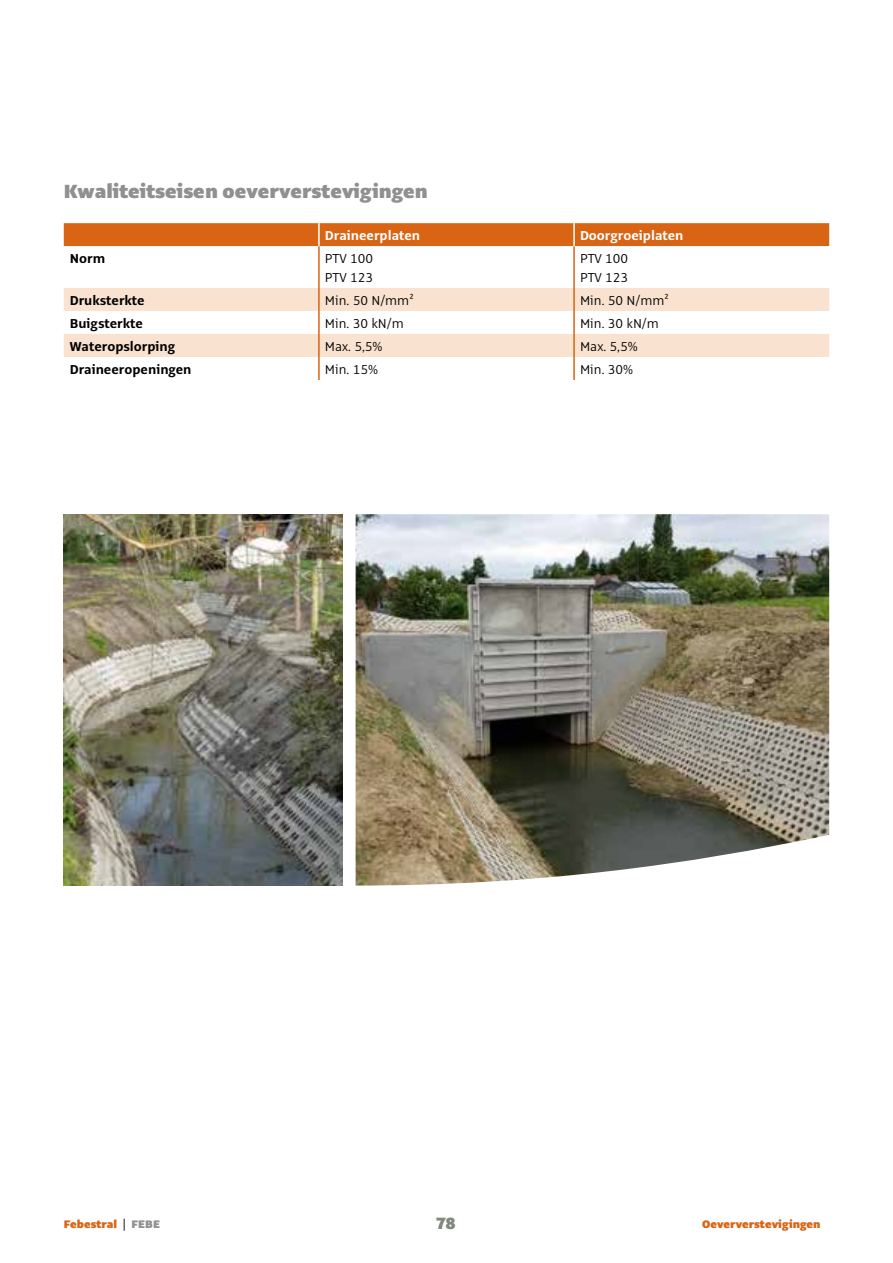
<style>
.page{position:relative;width:893px;height:1263px;background:#fff}
.page>*{position:absolute;margin:0;border:0;box-sizing:border-box;transform-origin:0 0}
.t1{font:900 21px "Alto Pro";color:#909090}
.t2{font:900 18px "Alto Pro";color:#82887c}
.t3{font:300 14.25px/18.8px "Alto Pro";color:#000}
.t4{font:700 14.25px "Alto Pro";color:#000}
.t5{font:700 14.25px "Alto Pro";color:#fff}
.t6{font:900 12px "Alto Pro";color:#d96414}
.s1{font-weight:400;color:#000}
.s2{color:#909090}
</style>
<div class="page">
<div style="left:64px;top:223px;width:765px;height:23px;background:#d96414"></div>
<svg style="left:64px;top:288px;width:765px;height:69px;fill:#f9e2cf"></svg>
<hr style="left:318px;top:246px;width:2px;height:42px;background:#d96414">
<hr style="left:573px;top:246px;width:2px;height:42px;background:#d96414">
<hr style="left:318px;top:288px;width:2px;height:23px;background:#d96414">
<hr style="left:573px;top:288px;width:2px;height:23px;background:#d96414">
<hr style="left:318px;top:311px;width:2px;height:23px;background:#d96414">
<hr style="left:573px;top:311px;width:2px;height:23px;background:#d96414">
<hr style="left:318px;top:334px;width:2px;height:23px;background:#d96414">
<hr style="left:573px;top:334px;width:2px;height:23px;background:#d96414">
<hr style="left:318px;top:357px;width:2px;height:23px;background:#d96414">
<hr style="left:573px;top:357px;width:2px;height:23px;background:#d96414">
<hr style="left:318px;top:223px;width:2px;height:23px;background:#fff">
<hr style="left:573px;top:223px;width:2px;height:23px;background:#fff">
<img style="left:356px;top:514px;width:473px;height:371px">
<img style="left:64px;top:514px;width:278px;height:371px">
<h1 class="t1" style="left:64px;top:178px;width:365px">Kwaliteitseisen oeververstevigingen</h1>
<p class="t5" style="left:325px;top:227px;width:97px">Draineerplaten</p>
<p class="t5" style="left:580px;top:227px;width:105px">Doorgroeiplaten</p>
<p class="t4" style="left:70px;top:250px;width:37px">Norm</p>
<p class="t3" style="left:325px;top:249px;width:50px">PTV 100<br>PTV 123</p>
<p class="t3" style="left:580px;top:249px;width:50px">PTV 100<br>PTV 123</p>
<p class="t4" style="left:70px;top:292px;width:76px">Druksterkte</p>
<p class="t3" style="left:325px;top:291px;width:90px">Min. 50 N/mm²</p>
<p class="t3" style="left:580px;top:291px;width:90px">Min. 50 N/mm²</p>
<p class="t4" style="left:70px;top:315px;width:75px">Buigsterkte</p>
<p class="t3" style="left:325px;top:314px;width:80px">Min. 30 kN/m</p>
<p class="t3" style="left:580px;top:314px;width:80px">Min. 30 kN/m</p>
<p class="t4" style="left:70px;top:338px;width:107px">Wateropslorping</p>
<p class="t3" style="left:325px;top:337px;width:59px">Max. 5,5%</p>
<p class="t3" style="left:580px;top:337px;width:59px">Max. 5,5%</p>
<p class="t4" style="left:70px;top:361px;width:123px">Draineeropeningen</p>
<p class="t3" style="left:325px;top:360px;width:55px">Min. 15%</p>
<p class="t3" style="left:580px;top:360px;width:55px">Min. 30%</p>
<p class="t6" style="left:64px;top:1217px;width:98px">Febestral <span class="s1">|</span> <span class="s2">FEBE</span></p>
<p class="t2" style="left:436px;top:1212px;width:21px">78</p>
<p class="t6" style="left:702px;top:1217px;width:120px">Oeververstevigingen</p>
</div>
